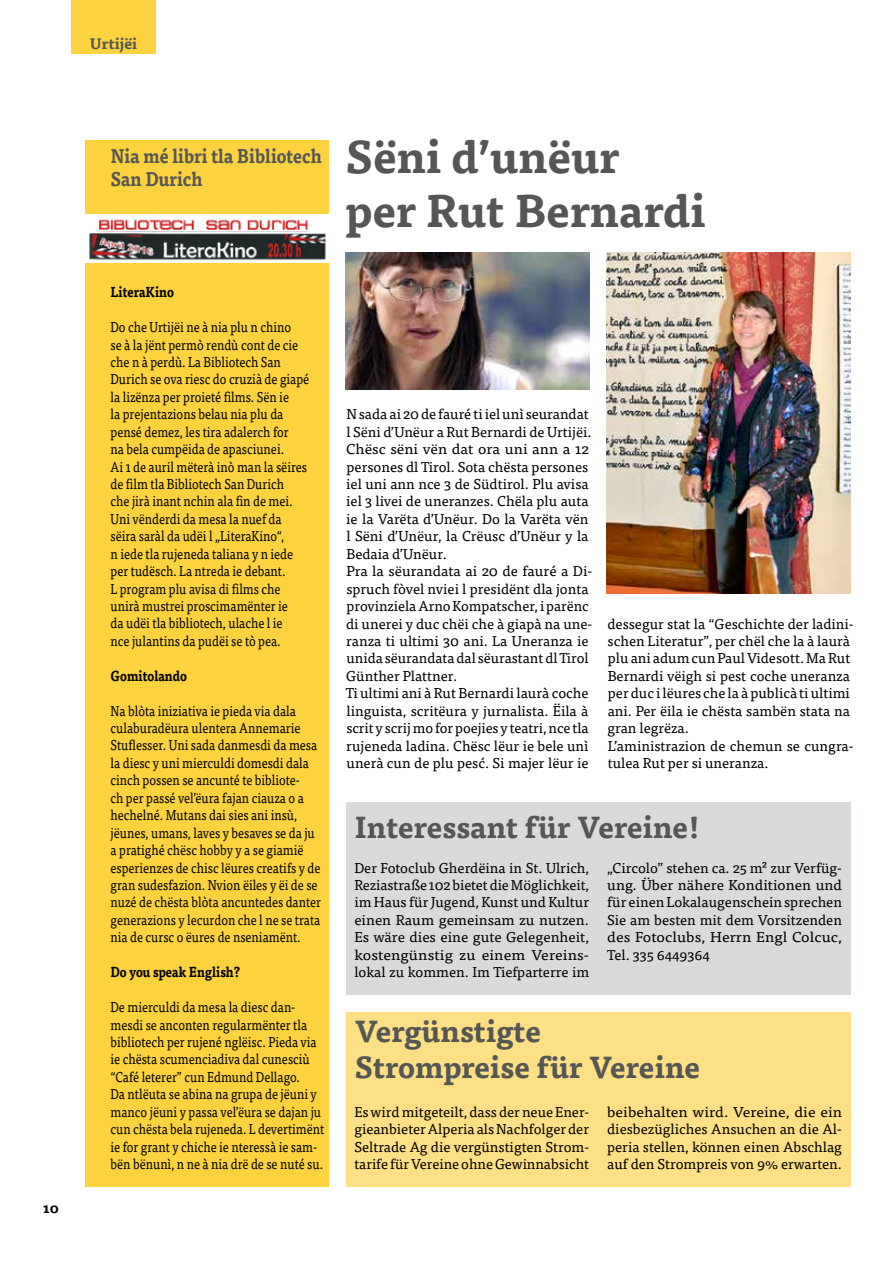
<style>
.page{position:relative;width:893px;height:1263px;background:#fff}
.page>*{position:absolute;margin:0;border:0;box-sizing:border-box;transform-origin:0 0}
.t1{font:700 45px/54px "Tisa Pro";color:#565655}
.t2{font:700 30px/36px "Tisa Pro";color:#565655}
.t3{font:700 19.5px/23.4px "Tisa Pro";color:#565655;scale:.88 1}
.t4{font:700 15px "Tisa Pro";color:#565655}
.t5{font:14.25px/17.4px "Tisa Pro";color:#000;text-align:justify}
.t6{font:14.25px/17.4px "Tisa Pro";color:#000;scale:.85 1}
.t7{font:14.25px/17.4px "Tisa Pro";color:#000;text-align:justify;scale:1.07 1}
.t8{font:700 14.25px "Tisa Pro";color:#000;scale:.85 1}
.t9{font:700 13.5px "Tisa Pro";color:#000}
</style>
<div class="page">
<div style="left:85px;top:140px;width:244px;height:1046px;background:#fcd23f"></div>
<img style="left:85px;top:214px;width:244px;height:49px">
<img style="left:346px;top:253px;width:243px;height:136px">
<div style="left:346px;top:802px;width:504px;height:193px;background:#d9dada"></div>
<img style="left:607px;top:253px;width:243px;height:341px">
<div style="left:346px;top:1012px;width:504px;height:174px;background:#fddf85"></div>
<div style="left:71px;top:0;width:85px;height:54px;background:#fcd23f"></div>
<p class="t4" style="left:90px;top:32px;width:49px">Urtijëi</p>
<p class="t9" style="left:43px;top:1197px;width:18px">10</p>
<h3 class="t3" style="left:111px;top:143px;width:242px">Nia mé libri tla Bibliotech<br>San Durich</h3>
<p class="t8" style="left:111px;top:281px;width:76px">LiteraKino</p>
<p class="t6" style="left:111px;top:318px;width:235px">Do che Urtijëi ne à nia plu n chino<br>se à la jënt permò rendù cont de cie che n à perdù. La Bibliotech San Durich se ova riesc do cruzià de giapé la lizënza per proieté films. Sën ie<br>la prejentazions belau nia plu da pensé demez, les tira adalerch for<br>na bela cumpëida de apasciunei.<br>Ai 1 de auril mëterà inò man la sëires de film tla Bibliotech San Durich<br>che jirà inant nchin ala fin de mei.<br>Uni vënderdi da mesa la nuef da sëira saràl da udëi l „LiteraKino“,<br>n iede tla rujeneda taliana y n iede per tudësch. La ntreda ie debant.<br>L program plu avisa di films che unirà mustrei proscimamënter ie<br>da udëi tla bibliotech, ulache l ie<br>nce julantins da pudëi se tò pea.</p>
<p class="t8" style="left:111px;top:664px;width:92px">Gomitolando</p>
<p class="t6" style="left:111px;top:701px;width:249px">Na blòta iniziativa ie pieda via dala culaburadëura ulentera Annemarie Stuflesser. Uni sada danmesdi da mesa la diesc y uni mierculdi domesdi dala cinch possen se ancunté te bibliote-<br>ch per passé vel’ëura fajan ciauza o a hechelné. Mutans dai sies ani insù, jëunes, umans, laves y besaves se da ju a pratighé chësc hobby y a se giamië esperienzes de chisc lëures creatifs y de gran sudesfazion. Nvion ëiles y ëi de se nuzé de chësta blòta ancuntedes danter generazions y lecurdon che l ne se trata nia de cursc o ëures de nseniamënt.</p>
<p class="t8" style="left:111px;top:960px;width:154px">Do you speak English?</p>
<p class="t6" style="left:111px;top:997px;width:253px">De mierculdi da mesa la diesc dan&shy;mesdi se anconten regularmënter tla bibliotech per rujené nglëisc. Pieda via ie chësta scumenciadiva dal cunesciù “Café leterer” cun Edmund Dellago.<br>Da ntlëuta se abina na grupa de jëuni y manco jëuni y passa vel’ëura se dajan ju cun chësta bela rujeneda. L devertimënt ie for grant y chiche ie nteressà ie sam&shy;bën bënunì, n ne à nia drë de se nuté su.</p>
<h1 class="t1" style="left:345px;top:128px;width:362px">Sëni d’unëur<br>per Rut Bernardi</h1>
<p class="t5" style="left:346px;top:405px;width:248px;text-align:left">N sada ai 20 de fauré ti iel unì seurandat l Sëni d’Unëur a Rut Bernardi de Urtijëi.<br>Chësc sëni vën dat ora uni ann a 12 persones dl Tirol. Sota chësta persones iel uni ann nce 3 de Südtirol. Plu avisa iel 3 livei de uneranzes. Chëla plu auta ie la Varëta d’Unëur. Do la Varëta vën l Sëni d’Unëur, la Crëusc d’Unëur y la Bedaia d’Unëur.<br>Pra la sëurandata ai 20 de fauré a Di&shy;spruch fòvel nviei l presidënt dla jonta provinziela Arno Kompatscher, i parënc di unerei y duc chëi che à giapà na une&shy;ranza ti ultimi 30 ani. La Uneranza ie unida sëurandata dal sëurastant dl Tirol Günther Plattner.<br>Ti ultimi ani à Rut Bernardi laurà coche linguista, scritëura y jurnalista. Ëila à scrit y scrij mo for poejies y teatri, nce tla rujeneda ladina. Chësc lëur ie bele unì unerà cun de plu pesć. Si majer lëur ie</p>
<p class="t5" style="left:607px;top:614px;width:248px;text-align:left">dessegur stat la “Geschichte der ladini&shy;schen Literatur”, per chël che la à laurà plu ani adum cun Paul Videsott. Ma Rut Bernardi vëigh si pest coche uneranza per duc i lëures che la à publicà ti ultimi ani. Per ëila ie chësta sambën stata na gran legrëza.<br>L’aministrazion de chemun se cungra&shy;tulea Rut per si uneranza.</p>
<h2 class="t2" style="left:354px;top:807px;width:347px">Interessant für Vereine!</h2>
<p class="t5" style="left:354px;top:858px;width:236px">Der Fotoclub Gherdëina in St. Ulrich, Reziastraße 102 bietet die Möglichkeit, im Haus für Jugend, Kunst und Kultur einen Raum gemeinsam zu nutzen.<br>Es wäre dies eine gute Gelegenheit, kostengünstig zu einem Vereins&shy;lokal zu kommen. Im Tiefparterre im</p>
<p class="t5" style="left:607px;top:858px;width:236px">„Circolo” stehen ca. 25 m² zur Verfüg&shy;ung. Über nähere Konditionen und für einen Lokalaugenschein sprechen Sie am besten mit dem Vorsitzenden des Fotoclubs, Herrn Engl Colcuc, Tel. 335 6449364</p>
<h2 class="t2" style="left:354px;top:1012px;width:347px">Vergünstigte<br>Strompreise für Vereine</h2>
<p class="t5" style="left:354px;top:1102px;width:236px">Es wird mitgeteilt, dass der neue Ener&shy;gieanbieter Alperia als Nachfolger der Seltrade Ag die vergünstigten Strom&shy;tarife für Vereine ohne Gewinnabsicht</p>
<p class="t7" style="left:607px;top:1102px;width:221px">beibehalten wird. Vereine, die ein diesbezügliches Ansuchen an die Al&shy;peria stellen, können einen Abschlag auf den Strompreis von 9% erwarten.</p>
</div>
